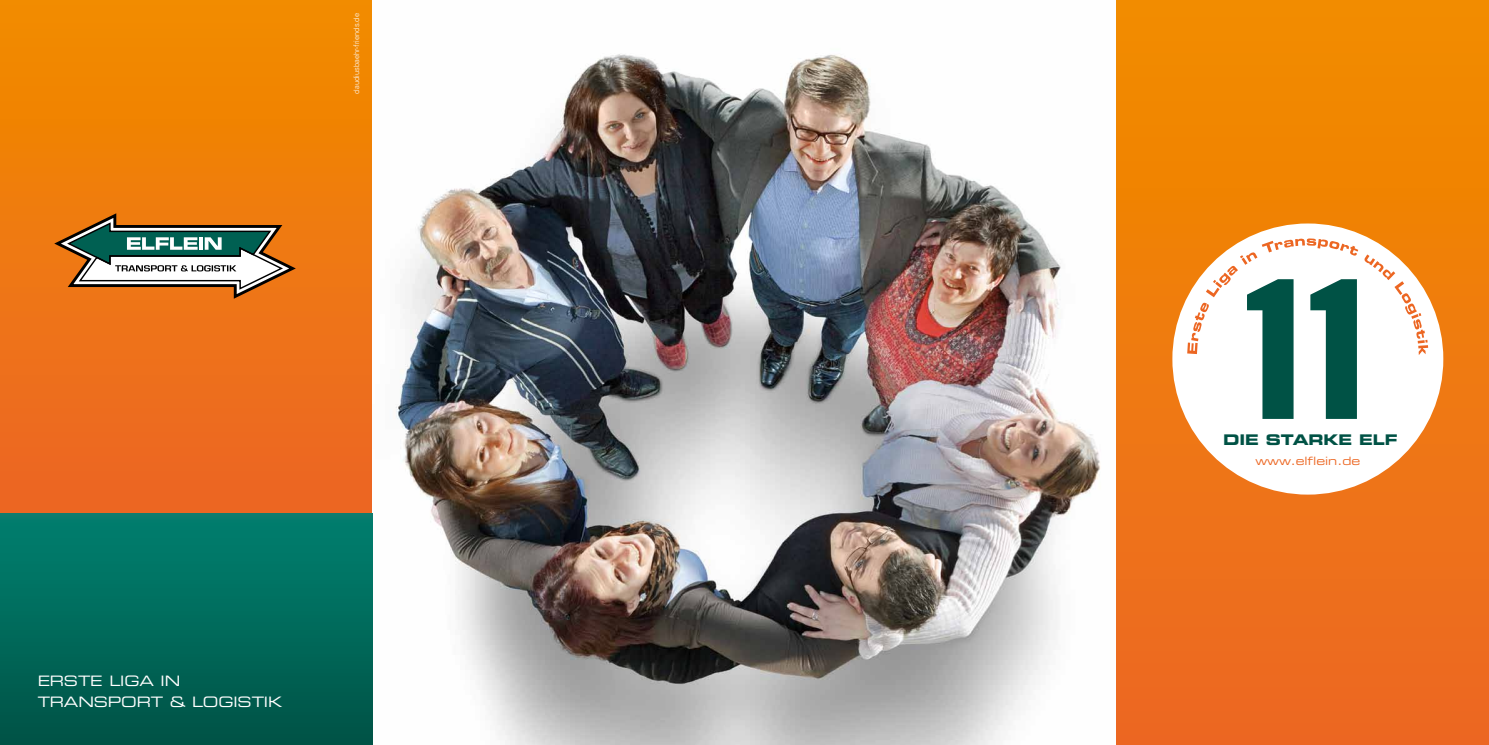
<style>
.page{position:relative;width:1489px;height:745px;background:#fff}
.page>*{position:absolute;margin:0;border:0;box-sizing:border-box;transform-origin:0 0}
.t1{font:14.62px "Eurostile LT Std Bold Ex 2";letter-spacing:-.01em;color:#005245}
.t2{font:14.38px/21.5px "Eurostile LT Std Ex 2";letter-spacing:-.01em;color:#fff}
.t3{font:11.5px "Eurostile LT Std Ex 2";letter-spacing:-.01em;color:#ec6622}
.t4{font:300 7.5px "Univers";color:#fff}
</style>
<div class="page">
<img style="left:372px;top:54px;width:729px;height:690px">
<div style="left:1116px;top:0;width:372px;height:744px;background:linear-gradient(to bottom,#f28d00,#ec6725)"></div>
<div style="left:1172px;top:223px;width:271px;height:271px;background:#fff;border-radius:50%"></div>
<svg style="left:0;top:0;width:372px;height:513px;background:#ee7810"></svg>
<div style="left:0;top:513px;width:372px;height:231px;background:linear-gradient(to bottom,#01806f,#005346)"></div>
<svg style="left:51px;top:211px;width:248px;height:90px"></svg>
<svg style="left:1187px;top:238px;width:241px;height:180px"></svg>
<p class="t4" style="left:352px;top:94px;width:82px;rotate:-90deg">claudiusbaehr-friends.de</p>
<p class="t2" style="left:38px;top:669px;width:246px">ERSTE LIGA IN<br>TRANSPORT &amp; LOGISTIK</p>
<p class="t1" style="left:1223px;top:429px;width:176px">DIE STARKE ELF</p>
<p class="t3" style="left:1255px;top:453px;width:106px">WWW.ELFLEIN.DE</p>
</div>
